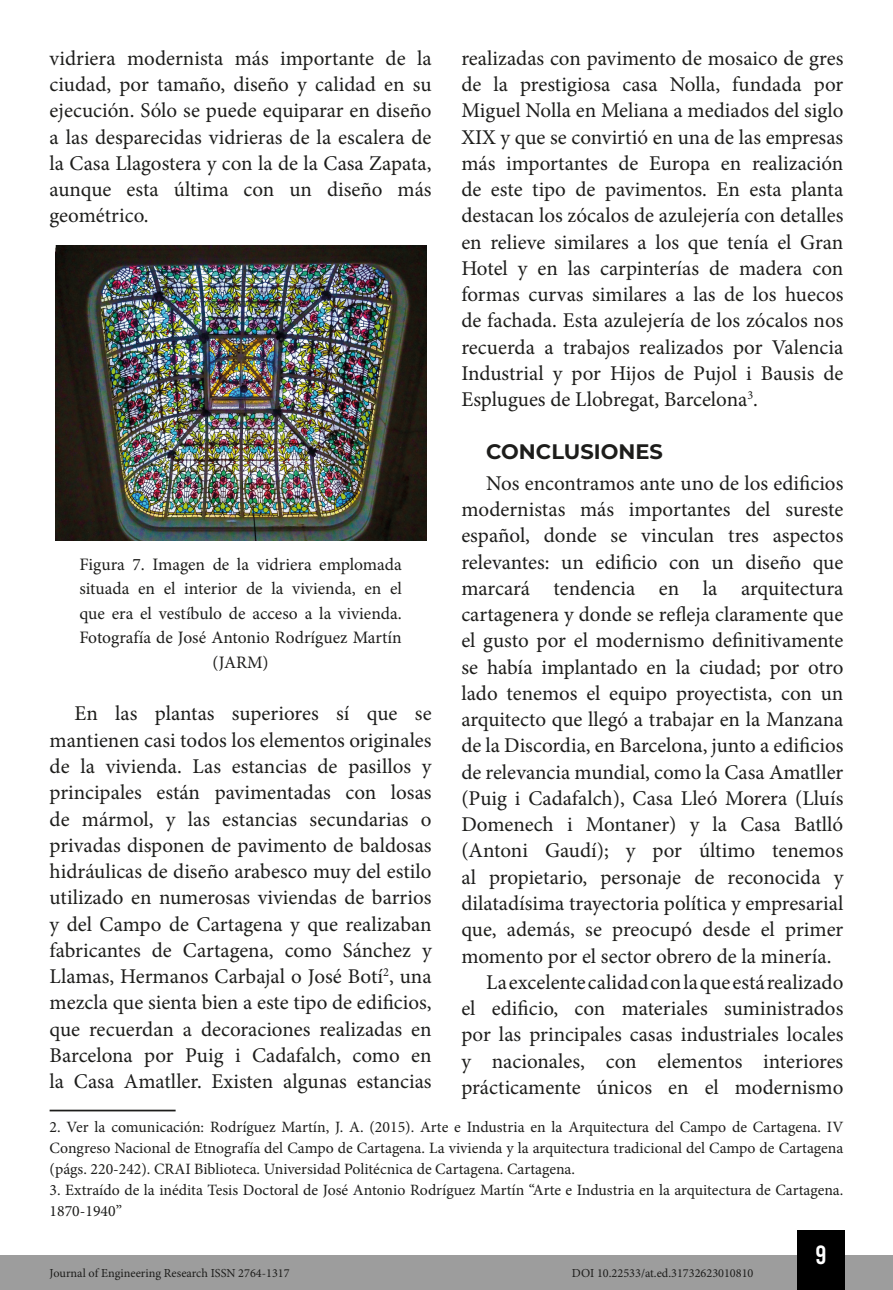
<style>
.page{position:relative;width:893px;height:1290px;background:#fff}
.page>*{position:absolute;margin:0;border:0;box-sizing:border-box;transform-origin:0 0}
.t1{font:26.25px "Bebas Kai";color:#fff}
.t2{font:21px/26.2px "Minion Pro";color:#1d1d1b;text-align:justify}
.t3{font:700 21px "Montserrat";color:#1d1d1b}
.t4{font:17.5px/24.5px "Minion Pro";color:#1d1d1b;text-align:center}
.t5{font:15.75px/21px "Minion Pro";color:#1d1d1b;text-align:justify}
.t6{font:12.25px "Minion Pro";color:#1d1d1b}
</style>
<div class="page">
<div style="left:0;top:1255px;width:893px;height:35px;background:#9d9d9d"></div>
<div style="left:797px;top:1230px;width:48px;height:60px;background:#000"></div>
<img style="left:55px;top:246px;width:371px;height:294px">
<hr style="left:50px;top:1109px;width:126px;height:2px;background:#1d1d1b">
<p class="t2" style="left:50px;top:45px;width:383px">vidriera modernista más importante de la ciudad, por tamaño, diseño y calidad en su ejecución. Sólo se puede equiparar en diseño a las desparecidas vidrieras de la escalera de la Casa Llagostera y con la de la Casa Zapata, aunque esta última con un diseño más geométrico.</p>
<p class="t2" style="left:461px;top:45px;width:384px">realizadas con pavimento de mosaico de gres de la prestigiosa casa Nolla, fundada por Miguel Nolla en Meliana a mediados del siglo XIX y que se convirtió en una de las empresas más importantes de Europa en realización de este tipo de pavimentos. En esta planta destacan los zócalos de azulejería con detalles en relieve similares a los que tenía el Gran Hotel y en las carpinterías de madera con formas curvas similares a las de los huecos de fachada. Esta azulejería de los zócalos nos recuerda a trabajos realizados por Valencia Industrial y por Hijos de Pujol i Bausis de Esplugues de Llobregat, Barcelona<sup>3</sup>.</p>
<p class="t3" style="left:486px;top:436px;width:178px">CONCLUSIONES</p>
<p class="t2" style="left:486px;top:470px;width:359px">Nos encontramos ante uno de los edificios</p>
<p class="t2" style="left:461px;top:496px;width:383px">modernistas más importantes del sureste</p>
<p class="t2" style="left:461px;top:523px;width:383px">español, donde se vinculan tres aspectos</p>
<p class="t2" style="left:461px;top:549px;width:383px">relevantes: un edificio con un diseño que</p>
<p class="t2" style="left:461px;top:575px;width:383px">marcará tendencia en la arquitectura</p>
<p class="t2" style="left:461px;top:601px;width:383px">cartagenera y donde se refleja claramente que</p>
<p class="t2" style="left:461px;top:628px;width:383px">el gusto por el modernismo definitivamente</p>
<p class="t2" style="left:461px;top:654px;width:384px">se había implantado en la ciudad; por otro</p>
<p class="t2" style="left:461px;top:680px;width:383px">lado tenemos el equipo proyectista, con un</p>
<p class="t2" style="left:461px;top:706px;width:384px">arquitecto que llegó a trabajar en la Manzana</p>
<p class="t2" style="left:461px;top:733px;width:384px">de la Discordia, en Barcelona, junto a edificios</p>
<p class="t2" style="left:461px;top:759px;width:383px">de relevancia mundial, como la Casa Amatller</p>
<p class="t2" style="left:461px;top:785px;width:383px">(Puig i Cadafalch), Casa Lleó Morera (Lluís</p>
<p class="t2" style="left:461px;top:811px;width:383px">Domenech i Montaner) y la Casa Batlló</p>
<p class="t2" style="left:461px;top:838px;width:383px">(Antoni Gaudí); y por último tenemos</p>
<p class="t2" style="left:461px;top:864px;width:384px">al propietario, personaje de reconocida y</p>
<p class="t2" style="left:461px;top:890px;width:383px">dilatadísima trayectoria política y empresarial</p>
<p class="t2" style="left:461px;top:916px;width:383px">que, además, se preocupó desde el primer</p>
<p class="t2" style="left:461px;top:943px;width:372px">momento por el sector obrero de la minería.</p>
<p class="t2" style="left:486px;top:969px;width:359px">La excelente calidad con la que está realizado</p>
<p class="t2" style="left:461px;top:995px;width:383px">el edificio, con materiales suministrados</p>
<p class="t2" style="left:461px;top:1021px;width:383px">por las principales casas industriales locales</p>
<p class="t2" style="left:461px;top:1048px;width:383px">y nacionales, con elementos interiores</p>
<p class="t2" style="left:461px;top:1074px;width:383px">prácticamente únicos en el modernismo</p>
<p class="t4" style="left:79px;top:552px;width:324px">Figura 7. Imagen de la vidriera emplomada situada en el interior de la vivienda, en el que era el vestíbulo de acceso a la vivienda.<br>Fotografía de José Antonio Rodríguez Martín (JARM)</p>
<p class="t2" style="left:50px;top:701px;width:384px;text-indent:25px">En las plantas superiores sí que se mantienen casi todos los elementos originales de la vivienda. Las estancias de pasillos y principales están pavimentadas con losas de mármol, y las estancias secundarias o privadas disponen de pavimento de baldosas hidráulicas de diseño arabesco muy del estilo utilizado en numerosas viviendas de barrios y del Campo de Cartagena y que realizaban fabricantes de Cartagena, como Sánchez y Llamas, Hermanos Carbajal o José Botí<sup>2</sup>, una mezcla que sienta bien a este tipo de edificios, que recuerdan a decoraciones realizadas en Barcelona por Puig i Cadafalch, como en la Casa Amatller. Existen algunas estancias</p>
<p class="t5" style="left:50px;top:1116px;width:795px">2. Ver la comunicación: Rodríguez Martín, J. A. (2015). Arte e Industria en la Arquitectura del Campo de Cartagena. IV Congreso Nacional de Etnografía del Campo de Cartagena. La vivienda y la arquitectura tradicional del Campo de Cartagena (págs. 220-242). CRAI Biblioteca. Universidad Politécnica de Cartagena. Cartagena.</p>
<p class="t5" style="left:50px;top:1179px;width:795px">3. Extraído de la inédita Tesis Doctoral de José Antonio Rodríguez Martín “Arte e Industria en la arquitectura de Cartagena.<br>1870-1940”</p>
<p class="t6" style="left:50px;top:1265px;width:242px">Journal of Engineering Research ISSN 2764-1317</p>
<p class="t6" style="left:572px;top:1265px;width:183px">DOI 10.22533/at.ed.31732623010810</p>
<p class="t1" style="left:815px;top:1241px;width:13px">9</p>
</div>
